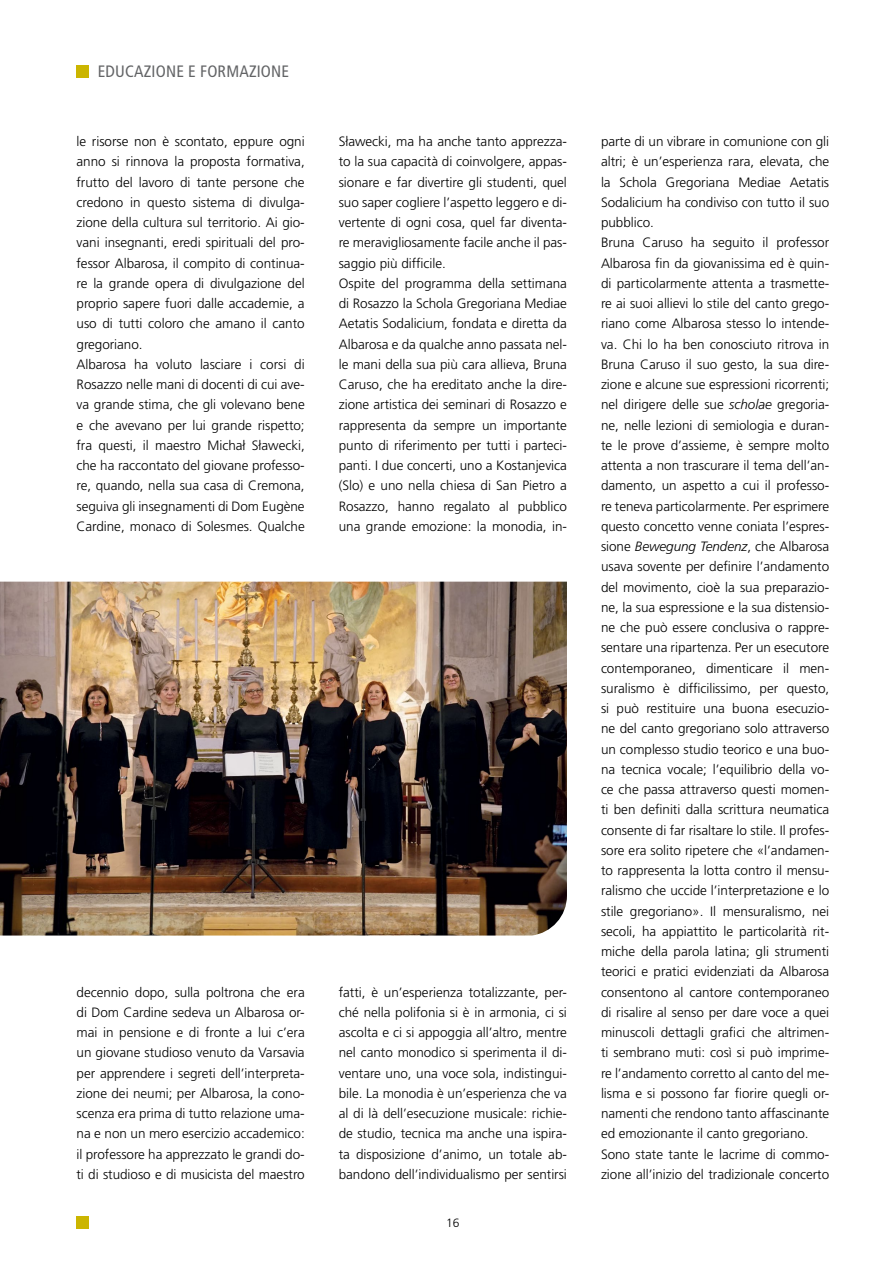
<style>
.page{position:relative;width:893px;height:1263px;background:#fff}
.page>*{position:absolute;margin:0;border:0;box-sizing:border-box;transform-origin:0 0}
.t1{font:condensed 16.5px "Frutiger LT Std";letter-spacing:.01em;color:#636466}
.t2{font:300 13.5px/20.2px "Frutiger LT Std";letter-spacing:-.005em;color:#000}
.t3{font:300 12px "Frutiger LT Std";color:#000}
.s1{font-style:italic}
</style>
<div class="page">
<div style="left:77px;top:1216px;width:12px;height:13px;background:#cbb500"></div>
<div style="left:77px;top:65px;width:12px;height:13px;background:#cbb500"></div>
<img style="left:0;top:582px;width:567px;height:353px">
<p class="t1" style="left:98px;top:62px;width:193px">EDUCAZIONE E FORMAZIONE</p>
<p class="t2" style="left:77px;top:131px;width:230px">le risorse non è scontato, eppure ogni anno si rinnova la proposta formativa, frutto del lavoro di tante persone che credono in questo sistema di divulga&shy;zione della cultura sul territorio. Ai gio&shy;vani insegnanti, eredi spirituali del pro&shy;fessor Albarosa, il compito di continua&shy;re la grande opera di divulgazione del proprio sapere fuori dalle accademie, a uso di tutti coloro che amano il canto gregoriano.<br>Albarosa ha voluto lasciare i corsi di Rosazzo nelle mani di docenti di cui ave&shy;va grande stima, che gli volevano bene e che avevano per lui grande rispetto; fra questi, il maestro Michał Sławecki, che ha raccontato del giovane professo&shy;re, quando, nella sua casa di Cremona, seguiva gli insegnamenti di Dom Eugène Cardine, monaco di Solesmes. Qualche</p>
<p class="t2" style="left:77px;top:982px;width:230px;text-align:justify">decennio dopo, sulla poltrona che era di Dom Cardine sedeva un Albarosa or&shy;mai in pensione e di fronte a lui c’era un giovane studioso venuto da Varsavia per apprendere i segreti dell’interpreta&shy;zione dei neumi; per Albarosa, la cono&shy;scenza era prima di tutto relazione uma&shy;na e non un mero esercizio accademico: il professore ha apprezzato le grandi do&shy;ti di studioso e di musicista del maestro</p>
<p class="t2" style="left:339px;top:131px;width:230px">Sławecki, ma ha anche tanto apprezza&shy;to la sua capacità di coinvolgere, appas&shy;sionare e far divertire gli studenti, quel suo saper cogliere l’aspetto leggero e di&shy;vertente di ogni cosa, quel far diventa&shy;re meravigliosamente facile anche il pas&shy;saggio più difficile.<br>Ospite del programma della settimana di Rosazzo la Schola Gregoriana Mediae Aetatis Sodalicium, fondata e diretta da Albarosa e da qualche anno passata nel&shy;le mani della sua più cara allieva, Bruna Caruso, che ha ereditato anche la dire&shy;zione artistica dei seminari di Rosazzo e rappresenta da sempre un importante punto di riferimento per tutti i parteci&shy;panti. I due concerti, uno a Kostanjevica (Slo) e uno nella chiesa di San Pietro a Rosazzo, hanno regalato al pubblico una grande emozione: la monodia, in-</p>
<p class="t2" style="left:339px;top:982px;width:230px;text-align:justify">fatti, è un’esperienza totalizzante, per&shy;ché nella polifonia si è in armonia, ci si ascolta e ci si appoggia all’altro, mentre nel canto monodico si sperimenta il di&shy;ventare uno, una voce sola, indistingui&shy;bile. La monodia è un’esperienza che va al di là dell’esecuzione musicale: richie&shy;de studio, tecnica ma anche una ispira&shy;ta disposizione d’animo, un totale ab&shy;bandono dell’individualismo per sentirsi</p>
<p class="t3" style="left:446px;top:1216px;width:15px">16</p>
<p class="t2" style="left:601px;top:131px;width:230px">parte di un vibrare in comunione con gli altri; è un’esperienza rara, elevata, che la Schola Gregoriana Mediae Aetatis Sodalicium ha condiviso con tutto il suo pubblico.<br>Bruna Caruso ha seguito il professor Albarosa fin da giovanissima ed è quin&shy;di particolarmente attenta a trasmette&shy;re ai suoi allievi lo stile del canto grego&shy;riano come Albarosa stesso lo intende&shy;va. Chi lo ha ben conosciuto ritrova in Bruna Caruso il suo gesto, la sua dire&shy;zione e alcune sue espressioni ricorrenti; nel dirigere delle sue <span class="s1">scholae</span> gregoria&shy;ne, nelle lezioni di semiologia e duran&shy;te le prove d’assieme, è sempre molto attenta a non trascurare il tema dell’an&shy;damento, un aspetto a cui il professo&shy;re teneva particolarmente. Per esprimere questo concetto venne coniata l’espres&shy;sione <span class="s1">Bewegung Tendenz</span>, che Albarosa usava sovente per definire l’andamento del movimento, cioè la sua preparazio&shy;ne, la sua espressione e la sua distensio&shy;ne che può essere conclusiva o rappre&shy;sentare una ripartenza. Per un esecutore contemporaneo, dimenticare il men&shy;suralismo è difficilissimo, per questo, si può restituire una buona esecuzio&shy;ne del canto gregoriano solo attraverso un complesso studio teorico e una buo&shy;na tecnica vocale; l’equilibrio della vo&shy;ce che passa attraverso questi momen&shy;ti ben definiti dalla scrittura neumatica consente di far risaltare lo stile. Il profes&shy;sore era solito ripetere che «l’andamen&shy;to rappresenta la lotta contro il mensu&shy;ralismo che uccide l’interpretazione e lo stile gregoriano». Il mensuralismo, nei secoli, ha appiattito le particolarità rit&shy;miche della parola latina; gli strumenti teorici e pratici evidenziati da Albarosa consentono al cantore contemporaneo di risalire al senso per dare voce a quei minuscoli dettagli grafici che altrimen&shy;ti sembrano muti: così si può imprime&shy;re l’andamento corretto al canto del me&shy;lisma e si possono far fiorire quegli or&shy;namenti che rendono tanto affascinante ed emozionante il canto gregoriano.<br>Sono state tante le lacrime di commo&shy;zione all’inizio del tradizionale concerto</p>
</div>
